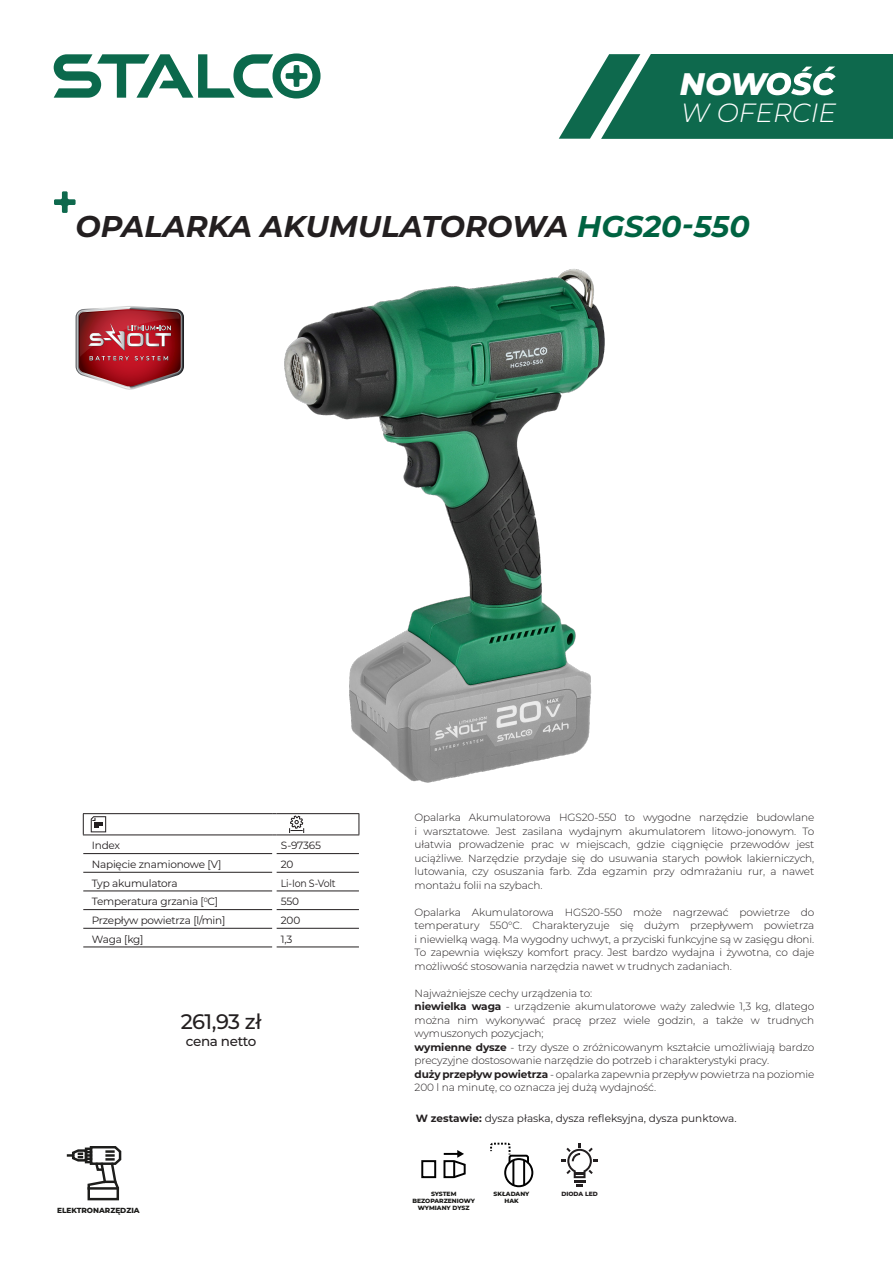
<style>
.page{position:relative;width:893px;height:1263px;background:#fff}
.page>*{position:absolute;margin:0;border:0;box-sizing:border-box;transform-origin:0 0}
.t1{font:italic 800 31.2px "Montserrat";color:#fff}
.nazwa_produktu{font:italic 700 30px "Montserrat";color:#231f20}
.t2{font:italic 300 26.4px "Montserrat";color:#fff}
.do_lewej_tabelka{font:500 21px "Montserrat";letter-spacing:-.025em;color:#231f20}
.do_lewej_tabelka-2{font:500 13.5px "Montserrat";letter-spacing:-.025em;color:#231f20}
.opisy{font:300 10.5px/13.5px "Montserrat";letter-spacing:-.01em;color:#231f20;text-align:justify}
.t3{font:10.5px "Montserrat";letter-spacing:-.02em;color:#231f20}
.t4{font:10.5px "Montserrat";color:#231f20}
.t5{font:10.5px "Montserrat";letter-spacing:-.02em;color:#231f20;scale:.9 1}
.t6{font:800 7.35px "Montserrat";color:#1d1d1b}
.t7{font:800 6px/6.8px "Montserrat";color:#1d1d1b;text-align:center}
.t8{font:800 6px "Montserrat";color:#231f20}
.s1{color:#006341}
.s2{font-weight:700}
</style>
<div class="page">
<svg style="left:559px;top:54px;width:334px;height:85px;background:#2f7d65"></svg>
<svg style="left:54px;top:53px;width:267px;height:46px"></svg>
<svg style="left:76px;top:306px;width:104px;height:84px;background:#ae4c54"></svg>
<svg style="left:54px;top:191px;width:22px;height:22px"></svg>
<svg style="left:68px;top:1146px;width:54px;height:55px"></svg>
<img style="left:180px;top:269px;width:425px;height:514px">
<hr style="left:83px;top:853px;width:189px;height:1px;background:#231f20">
<hr style="left:277px;top:853px;width:82px;height:1px;background:#231f20">
<hr style="left:83px;top:891px;width:189px;height:1px;background:#231f20">
<hr style="left:277px;top:891px;width:82px;height:1px;background:#231f20">
<hr style="left:83px;top:909px;width:189px;height:1px;background:#231f20">
<hr style="left:277px;top:909px;width:82px;height:1px;background:#231f20">
<hr style="left:83px;top:928px;width:189px;height:1px;background:#231f20">
<hr style="left:277px;top:928px;width:82px;height:1px;background:#231f20">
<hr style="left:83px;top:947px;width:189px;height:1px;background:#231f20">
<hr style="left:277px;top:947px;width:82px;height:1px;background:#231f20">
<hr style="left:83px;top:872px;width:189px;height:1px;background:#231f20">
<hr style="left:277px;top:872px;width:82px;height:1px;background:#231f20">
<hr style="left:83px;top:813px;width:189px;height:1px;background:#231f20">
<svg style="left:83px;top:814px;width:1px;height:20px"></svg>
<hr style="left:277px;top:813px;width:82px;height:1px;background:#231f20">
<svg style="left:359px;top:814px;width:1px;height:20px"></svg>
<hr style="left:83px;top:834px;width:189px;height:1px;background:#231f20">
<hr style="left:277px;top:834px;width:82px;height:1px;background:#231f20">
<svg style="left:91px;top:816px;width:15px;height:16px"></svg>
<svg style="left:289px;top:815px;width:15px;height:18px"></svg>
<div style="left:421px;top:1160px;width:15px;height:18px;border:2px solid #010101"></div>
<svg style="left:443px;top:1150px;width:23px;height:29px"></svg>
<div style="left:504px;top:1158px;width:29px;height:29px;border:2px solid #010101;border-radius:50%"></div>
<svg style="left:490px;top:1142px;width:40px;height:23px"></svg>
<hr style="left:512px;top:1160px;width:2px;height:25px;background:#010101">
<hr style="left:523px;top:1160px;width:2px;height:25px;background:#010101">
<svg style="left:561px;top:1143px;width:37px;height:44px"></svg>
<h1 class="t1" style="left:680px;top:61px;width:88px">NOW</h1>
<h3 class="t2" style="left:681px;top:95px;width:157px">W OFERCIE</h3>
<p class="nazwa_produktu" style="left:76px;top:205px;width:676px">OPALARKA AKUMULATOROWA <span class="s1">HGS20-550</span></p>
<p class="t3" style="left:92px;top:838px;width:30px">Index</p>
<p class="t3" style="left:281px;top:838px;width:42px">S-97365</p>
<p class="t3" style="left:92px;top:857px;width:131px">Napięcie znamionowe [V]</p>
<p class="t3" style="left:281px;top:857px;width:14px">20</p>
<p class="t3" style="left:92px;top:876px;width:87px">Typ akumulatora</p>
<p class="t5" style="left:281px;top:876px;width:62px">Li-Ion S-Volt</p>
<p class="t3" style="left:92px;top:894px;width:128px">Temperatura grzania [<sup>0</sup>C]</p>
<p class="t3" style="left:281px;top:894px;width:20px">550</p>
<p class="t3" style="left:92px;top:913px;width:135px">Przepływ powietrza [l/min]</p>
<p class="t3" style="left:281px;top:913px;width:21px">200</p>
<p class="t3" style="left:92px;top:932px;width:53px">Waga [kg]</p>
<p class="t3" style="left:281px;top:932px;width:13px">1,3</p>
<p class="do_lewej_tabelka" style="left:181px;top:1007px;width:82px">261,93 zł</p>
<p class="do_lewej_tabelka-2" style="left:186px;top:1031px;width:72px">cena netto</p>
<p class="t6" style="left:57px;top:1206px;width:84px">ELEKTRONARZĘDZIA</p>
<p class="opisy" style="left:415px;top:810px;width:401px">Opalarka Akumulatorowa HGS20-550 to wygodne narzędzie budowlane i warsztatowe. Jest zasilana wydajnym akumulatorem litowo-jonowym. To ułatwia prowadzenie prac w miejscach, gdzie ciągnięcie przewodów jest uciążliwe. Narzędzie przydaje się do usuwania starych powłok lakierniczych, lutowania, czy osuszania farb. Zda egzamin przy odmrażaniu rur, a nawet montażu folii na szybach.</p>
<p class="opisy" style="left:415px;top:905px;width:401px">Opalarka Akumulatorowa HGS20-550 może nagrzewać powietrze do temperatury 550°C. Charakteryzuje się dużym przepływem powietrza i niewielką wagą. Ma wygodny uchwyt, a przyciski funkcyjne są w zasięgu dłoni.<br>To zapewnia większy komfort pracy. Jest bardzo wydajna i żywotna, co daje możliwość stosowania narzędzia nawet w trudnych zadaniach.</p>
<p class="opisy" style="left:415px;top:986px;width:179px">Najważniejsze cechy urządzenia to:</p>
<p class="opisy" style="left:415px;top:999px;width:401px"><span class="s2">niewielka waga</span> - urządzenie akumulatorowe waży zaledwie 1,3 kg, dlatego można nim wykonywać pracę przez wiele godzin, a także w trudnych wymuszonych pozycjach;</p>
<p class="opisy" style="left:415px;top:1040px;width:401px"><span class="s2">wymienne dysze</span> - trzy dysze o zróżnicowanym kształcie umożliwiają bardzo precyzyjne dostosowanie narzędzie do potrzeb i charakterystyki pracy.</p>
<p class="opisy" style="left:415px;top:1067px;width:401px"><span class="s2">duży przepływ powietrza</span> - opalarka zapewnia przepływ powietrza na poziomie<br>200 l na minutę, co oznacza jej dużą wydajność.</p>
<p class="t4" style="left:416px;top:1111px;width:322px"><span class="s2">W zestawie:</span> dysza płaska, dysza refleksyjna, dysza punktowa.</p>
<p class="t7" style="left:412px;top:1191px;width:64px">SYSTEM<br>BEZOPARZENIOWY<br>WYMIANY DYSZ</p>
<p class="t7" style="left:494px;top:1191px;width:37px">SKŁADANY<br>HAK</p>
<p class="t8" style="left:561px;top:1190px;width:38px">DIODA LED</p>
</div>
